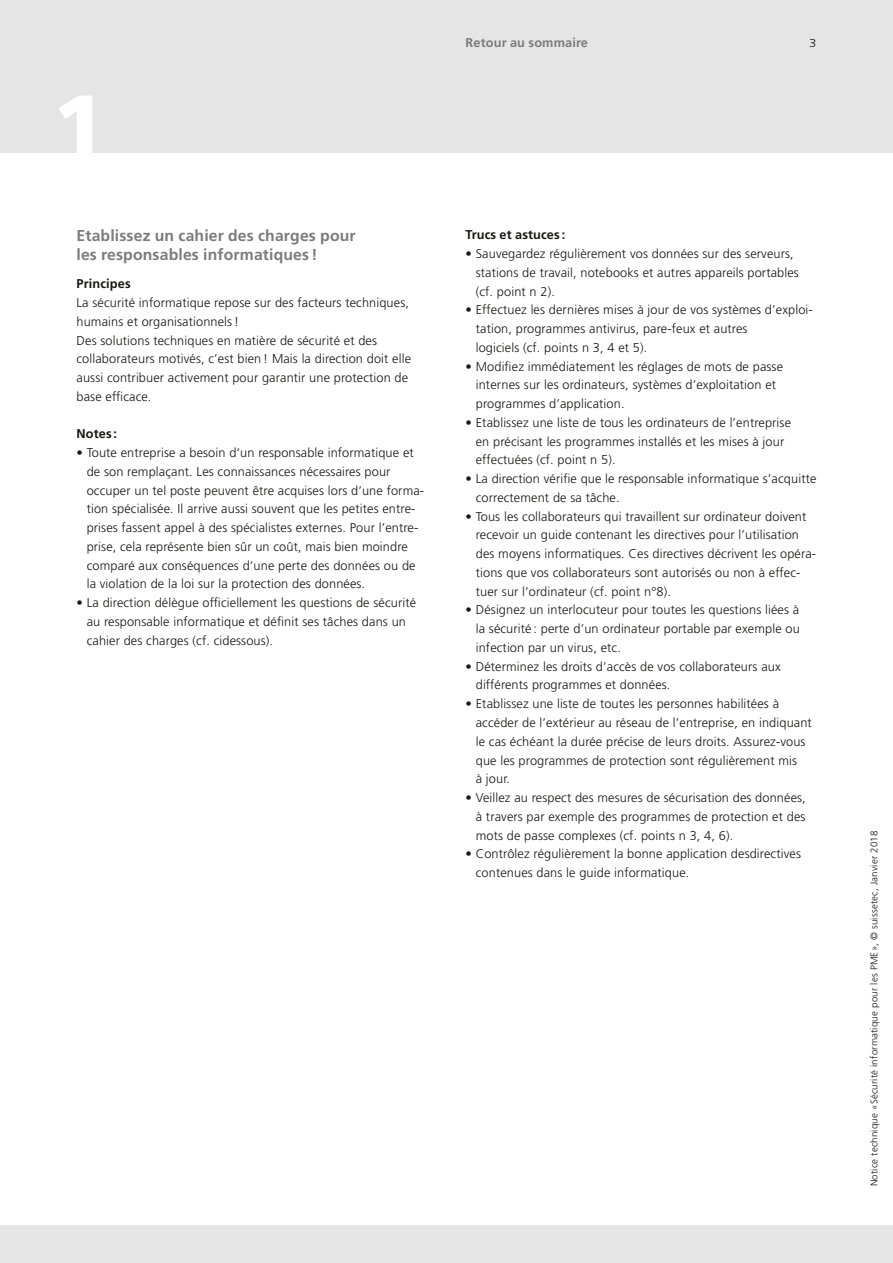
<style>
.page{position:relative;width:893px;height:1263px;background:#e5e5e5}
.page>*{position:absolute;margin:0;border:0;box-sizing:border-box;transform-origin:0 0}
.t1{font:900 84px "Frutiger LT Com";color:#fff}
.t2{font:700 15.75px/18.8px "Frutiger LT Std";letter-spacing:.01em;color:#7a7b7a}
.t3{font:300 12.75px/18.8px "Frutiger LT Std";letter-spacing:.01em;color:#181716}
.t4{font:700 12.75px "Frutiger LT Std";letter-spacing:.01em;color:#181716}
.t5{font:700 12.75px "Frutiger LT Std";letter-spacing:.01em;color:#7a7b7a}
.t6{font:300 11.55px "Frutiger LT Std";color:#181716;scale:1.14 1}
.t7{font:300 9.75px "Frutiger LT Std";letter-spacing:.02em;color:#181716}
</style>
<div class="page">
<div style="left:0;top:153px;width:893px;height:1072px;background:#fff"></div>
<h1 class="t1" style="left:53px;top:74px;width:53px">1</h1>
<p class="t2" style="left:77px;top:227px;width:281px">Etablissez un cahier des charges pour les responsables informatiques !</p>
<p class="t4" style="left:77px;top:276px;width:56px">Principes</p>
<p class="t3" style="left:77px;top:293px;width:336px">La sécurité informatique repose sur des facteurs techniques, humains et organisationnels!<br>Des solutions techniques en matière de sécurité et des collaborateurs motivés, c’est bien ! Mais la direction doit elle aussi contribuer activement pour garantir une protection de base efficace.</p>
<p class="t4" style="left:77px;top:426px;width:42px">Notes :</p>
<p class="t3" style="left:87px;top:443px;width:339px;text-indent:-10px">• Toute entreprise a besoin d‘un responsable informatique et de son remplaçant. Les connaissances nécessaires pour occuper un tel poste peuvent être acquises lors d’une forma&shy;tion spécialisée. Il arrive aussi souvent que les petites entre&shy;prises fassent appel à des spécialistes externes. Pour l’entre&shy;prise, cela représente bien sûr un coût, mais bien moindre comparé aux conséquences d‘une perte des données ou de la violation de la loi sur la protection des données.</p>
<p class="t3" style="left:87px;top:594px;width:331px;text-indent:-10px">• La direction délègue officiellement les questions de sécurité au responsable informatique et définit ses tâches dans un cahier des charges (cf. cidessous).</p>
<p class="t5" style="left:466px;top:35px;width:124px">Retour au sommaire</p>
<p class="t6" style="left:809px;top:36px;width:8px">3</p>
<p class="t4" style="left:466px;top:227px;width:101px">Trucs et astuces :</p>
<p class="t3" style="left:476px;top:244px;width:325px;text-indent:-10px">• Sauvegardez régulièrement vos données sur des serveurs, stations de travail, notebooks et autres appareils portables (cf. point n 2).</p>
<p class="t3" style="left:476px;top:301px;width:338px;text-indent:-10px">• Effectuez les dernières mises à jour de vos systèmes d’exploi&shy;tation, programmes antivirus, pare-feux et autres<br>logiciels (cf. points n 3, 4 et 5).</p>
<p class="t3" style="left:476px;top:357px;width:309px;text-indent:-10px">• Modifiez immédiatement les réglages de mots de passe internes sur les ordinateurs, systèmes d’exploitation et programmes d’application.</p>
<p class="t3" style="left:476px;top:413px;width:317px;text-indent:-10px">• Etablissez une liste de tous les ordinateurs de l’entreprise en précisant les programmes installés et les mises à jour effectuées (cf. point n 5).</p>
<p class="t3" style="left:476px;top:469px;width:342px;text-indent:-10px">• La direction vérifie que le responsable informatique s’acquitte correctement de sa tâche.</p>
<p class="t3" style="left:476px;top:507px;width:342px;text-indent:-10px">• Tous les collaborateurs qui travaillent sur ordinateur doivent recevoir un guide contenant les directives pour l’utilisation des moyens informatiques. Ces directives décrivent les opéra&shy;tions que vos collaborateurs sont autorisés ou non à effec&shy;tuer sur l‘ordinateur (cf. point n°8).</p>
<p class="t3" style="left:476px;top:601px;width:326px;text-align:justify;text-indent:-10px">• Désignez un interlocuteur pour toutes les questions liées à la sécurité : perte d’un ordinateur portable par exemple ou infection par un virus, etc.</p>
<p class="t3" style="left:476px;top:657px;width:306px;text-indent:-10px">• Déterminez les droits d’accès de vos collaborateurs aux différents programmes et données.</p>
<p class="t3" style="left:476px;top:695px;width:338px;text-indent:-10px">• Etablissez une liste de toutes les personnes habilitées à accéder de l’extérieur au réseau de l’entreprise, en indiquant le cas échéant la durée précise de leurs droits. Assurez-vous que les programmes de protection sont régulièrement mis<br>à jour.</p>
<p class="t3" style="left:476px;top:788px;width:331px;text-align:justify;text-indent:-10px">• Veillez au respect des mesures de sécurisation des données, à travers par exemple des programmes de protection et des mots de passe complexes (cf. points n 3, 4, 6).</p>
<p class="t3" style="left:476px;top:845px;width:327px;text-indent:-10px">• Contrôlez régulièrement la bonne application desdirectives contenues dans le guide informatique.</p>
<p class="t7" style="left:869px;top:1186px;width:357px;rotate:-90deg">Notice technique «Sécurité informatique pour les PME», © suissetec, Janvier 2018</p>
</div>
